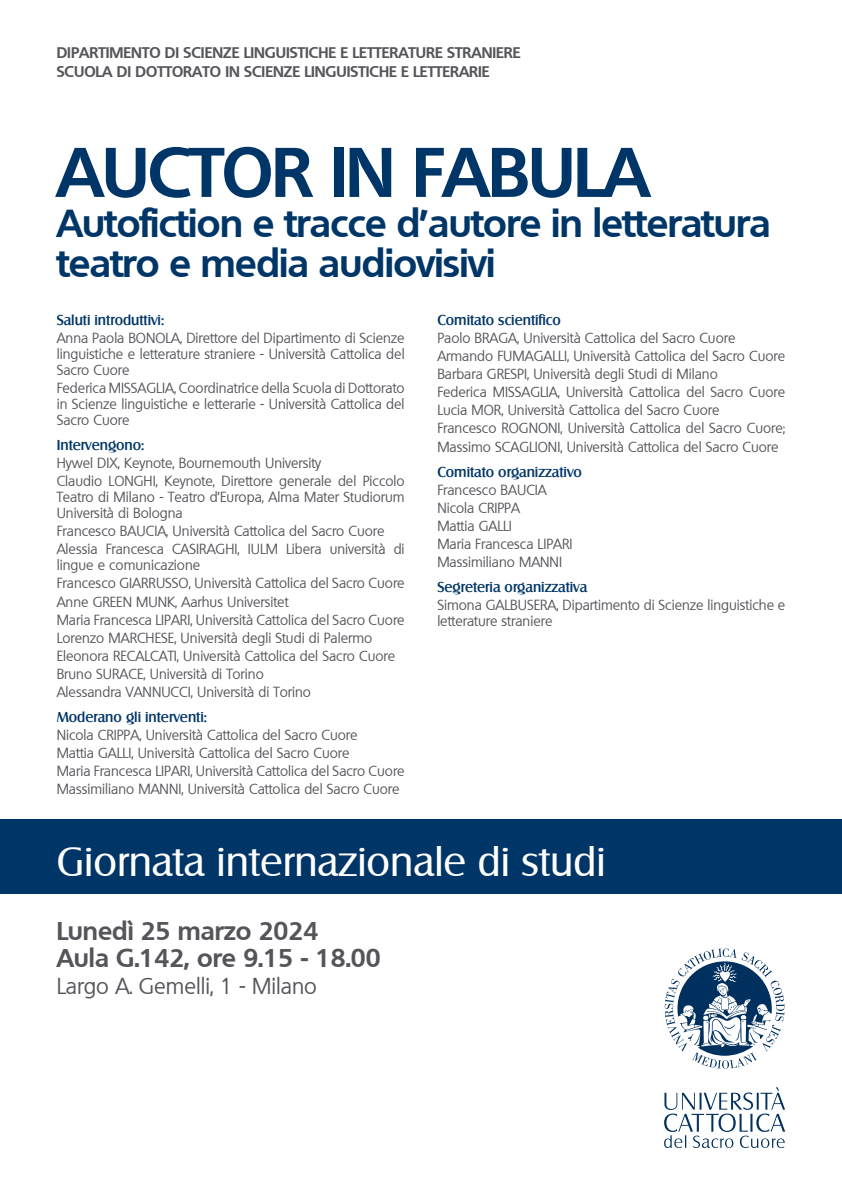
<style>
.page{position:relative;width:842px;height:1191px;background:#fff}
.page>*{position:absolute;margin:0;border:0;box-sizing:border-box;transform-origin:0 0}
.t1{font:700 68px "Quebec";letter-spacing:-.015em;color:#003667}
.t2{font:40px "Salzburg";color:#fff}
.t3{font:700 38px/40px "Quebec";letter-spacing:-.015em;color:#003667}
.t4{font:700 25px/27px "Quebec";color:#54555a}
.t5{font:22px "Quebec";color:#54555a}
.t6{font:700 15px/19px "Quebec";color:#54555a}
.t7{font:14px/18px "Quebec";color:#54555a}
.t8{font:500 14px "Salzburg";color:#003667}
</style>
<div class="page">
<div style="left:0;top:819px;width:842px;height:75px;background:#003667"></div>
<svg style="left:665px;top:948px;width:119px;height:120px"></svg>
<svg style="left:664px;top:1087px;width:121px;height:61px"></svg>
<p class="t6" style="left:57px;top:42px;width:465px">DIPARTIMENTO DI SCIENZE LINGUISTICHE E LETTERATURE STRANIERE<br>SCUOLA DI DOTTORATO IN SCIENZE LINGUISTICHE E LETTERARIE</p>
<h1 class="t1" style="left:57px;top:128px;width:595px">AUCTOR IN FABULA</h1>
<h3 class="t3" style="left:57px;top:202px;width:715px">Autofiction e tracce d’autore in letteratura teatro e media audiovisivi</h3>
<p class="t8" style="left:57px;top:312px;width:109px">Saluti introduttivi:</p>
<p class="t7" style="left:57px;top:330px;width:349px;line-height:16px;text-align:justify">Anna Paola BONOLA, Direttore del Dipartimento di Scienze linguistiche e letterature straniere - Università Cattolica del Sacro Cuore</p>
<p class="t7" style="left:57px;top:380px;width:349px;line-height:16px;text-align:justify">Federica MISSAGLIA, Coordinatrice della Scuola di Dottorato in Scienze linguistiche e letterarie - Università Cattolica del Sacro Cuore</p>
<p class="t8" style="left:57px;top:437px;width:89px">Intervengono:</p>
<p class="t7" style="left:57px;top:454px;width:349px">Hywel DIX, Keynote, Bournemouth University<br>Claudio LONGHI, Keynote, Direttore generale del Piccolo</p>
<p class="t7" style="left:57px;top:489px;width:349px;line-height:16px">Teatro di Milano - Teatro d’Europa, Alma Mater Studiorum<br>Università di Bologna</p>
<p class="t7" style="left:57px;top:522px;width:349px">Francesco BAUCIA, Università Cattolica del Sacro Cuore<br>Alessia Francesca CASIRAGHI, IULM Libera università di</p>
<p class="t7" style="left:57px;top:556px;width:349px">lingue e comunicazione<br>Francesco GIARRUSSO, Università Cattolica del Sacro Cuore Anne GREEN MUNK, Aarhus Universitet<br>Maria Francesca LIPARI, Università Cattolica del Sacro Cuore Lorenzo MARCHESE, Università degli Studi di Palermo Eleonora RECALCATI, Università Cattolica del Sacro Cuore Bruno SURACE, Università di Torino<br>Alessandra VANNUCCI, Università di Torino</p>
<p class="t8" style="left:57px;top:708px;width:152px">Moderano gli interventi:</p>
<p class="t7" style="left:57px;top:725px;width:349px">Nicola CRIPPA, Università Cattolica del Sacro Cuore<br>Mattia GALLI, Università Cattolica del Sacro Cuore<br>Maria Francesca LIPARI, Università Cattolica del Sacro Cuore Massimiliano MANNI, Università Cattolica del Sacro Cuore</p>
<p class="t8" style="left:437px;top:312px;width:125px">Comitato scientifico</p>
<p class="t7" style="left:437px;top:329px;width:349px">Paolo BRAGA, Università Cattolica del Sacro Cuore Armando FUMAGALLI, Università Cattolica del Sacro Cuore Barbara GRESPI, Università degli Studi di Milano<br>Federica MISSAGLIA, Università Cattolica del Sacro Cuore Lucia MOR, Università Cattolica del Sacro Cuore<br>Francesco ROGNONI, Università Cattolica del Sacro Cuore; Massimo SCAGLIONI, Università Cattolica del Sacro Cuore</p>
<p class="t8" style="left:437px;top:463px;width:146px">Comitato organizzativo</p>
<p class="t7" style="left:437px;top:480px;width:137px">Francesco BAUCIA<br>Nicola CRIPPA<br>Mattia GALLI<br>Maria Francesca LIPARI<br>Massimiliano MANNI</p>
<p class="t8" style="left:437px;top:578px;width:151px">Segreteria organizzativa</p>
<p class="t7" style="left:437px;top:596px;width:349px;line-height:16px">Simona GALBUSERA, Dipartimento di Scienze linguistiche e letterature straniere</p>
<h2 class="t2" style="left:57px;top:837px;width:550px">Giornata internazionale di studi</h2>
<h3 class="t4" style="left:57px;top:917px;width:325px">Lunedì 25 marzo 2024<br>Aula G.142, ore 9.15 - 18.00</h3>
<h3 class="t5" style="left:57px;top:972px;width:262px">Largo A. Gemelli, 1 - Milano</h3>
</div>
